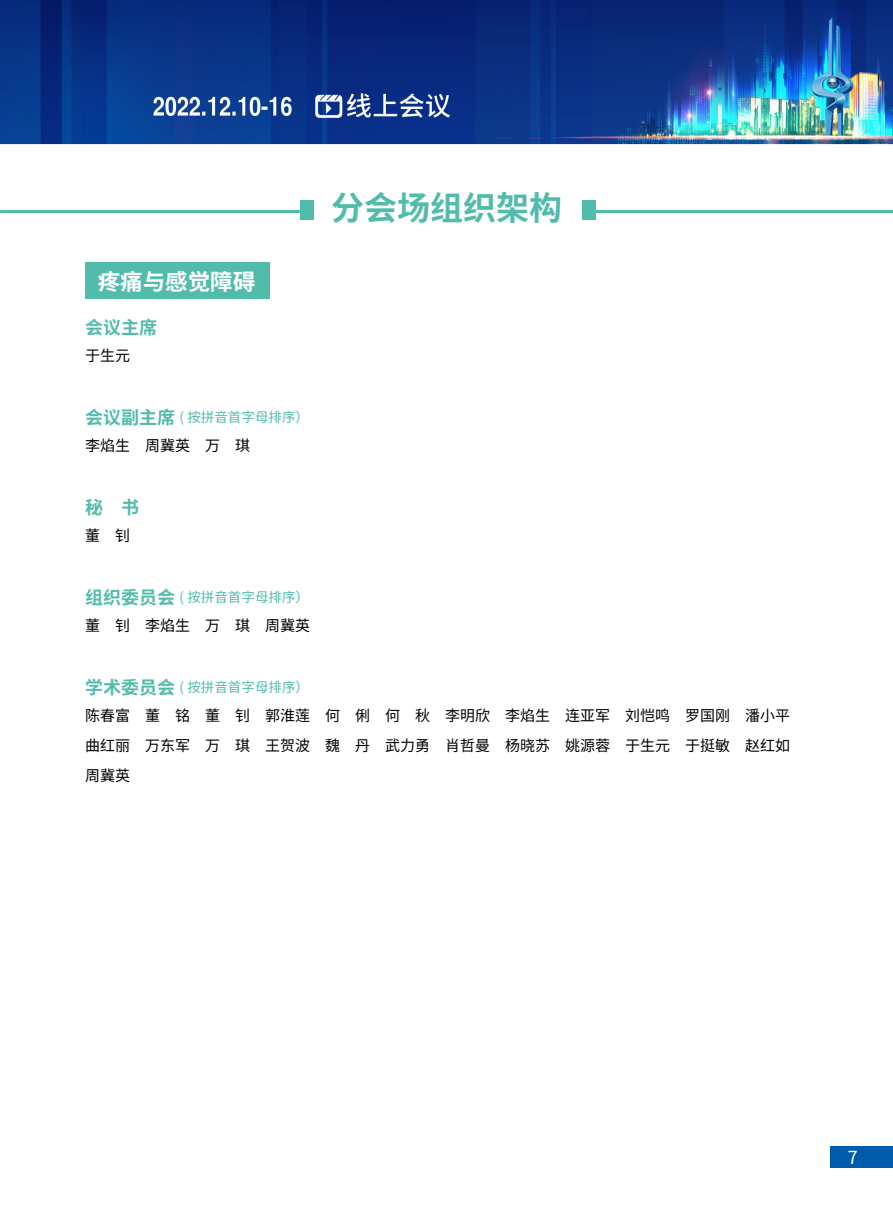
<style>
.page{position:relative;width:893px;height:1212px;background:#fff}
.page>*{position:absolute;margin:0;border:0;box-sizing:border-box;transform-origin:0 0}
.t1{font:700 33px "Source Han Sans CN";color:#52bcac}
.t2{font:700 22.5px "Source Han Sans CN";color:#fff}
.t3{font:700 18px "Source Han Sans CN";color:#52bcac}
.t4{font:18px "Source Han Sans CN";color:#fff}
.t5{font:15px/30px "Source Han Sans CN";color:#000;text-align:justify}
.t6{font:15px "Source Han Sans CN";letter-spacing:1em;color:#000}
.t7{font:13.5px "Source Han Sans CN";color:#52bcac}
.s1{font-weight:700;font-size:18px}
</style>
<div class="page">
<img style="left:0;top:0;width:893px;height:263px">
<div style="left:830px;top:1146px;width:63px;height:22px;background:#005bac"></div>
<div style="left:300px;top:200px;width:13px;height:20px;background:#52bcac"></div>
<div style="left:582px;top:200px;width:13px;height:20px;background:#52bcac"></div>
<hr style="left:0;top:210px;width:300px;height:3px;background:#52bcac">
<hr style="left:595px;top:210px;width:298px;height:3px;background:#52bcac">
<div style="left:85px;top:263px;width:185px;height:36px;background:#52bcac"></div>
<h2 class="t2" style="left:98px;top:269px;width:159px">疼痛与感觉障碍</h2>
<p class="t3" style="left:85px;top:317px;width:73px">会议主席</p>
<p class="t5" style="left:85px;top:341px;width:46px">于生元</p>
<p class="t7" style="left:85px;top:409px;width:225px"><span class="s1">会议副主席</span> ( 按拼音首字母排序）</p>
<p class="t5" style="left:85px;top:431px;width:166px">李焰生 周冀英 万 琪</p>
<p class="t3" style="left:85px;top:497px;width:55px">秘 书</p>
<p class="t5" style="left:85px;top:521px;width:46px">董 钊</p>
<p class="t7" style="left:85px;top:589px;width:225px"><span class="s1">组织委员会</span> ( 按拼音首字母排序）</p>
<p class="t6" style="left:85px;top:617px;width:226px">董钊李焰生万琪周冀英</p>
<h1 class="t1" style="left:331px;top:190px;width:232px">分会场组织架构</h1>
<p class="t7" style="left:85px;top:679px;width:225px"><span class="s1">学术委员会</span> ( 按拼音首字母排序）</p>
<p class="t5" style="left:85px;top:701px;width:706px">陈春富 董 铭 董 钊 郭淮莲 何 俐 何 秋 李明欣 李焰生 连亚军 刘恺鸣 罗国刚 潘小平曲红丽 万东军 万 琪 王贺波 魏 丹 武力勇 肖哲曼 杨晓苏 姚源蓉 于生元 于挺敏 赵红如周冀英</p>
<p class="t4" style="left:848px;top:1147px;width:11px">7</p>
</div>
